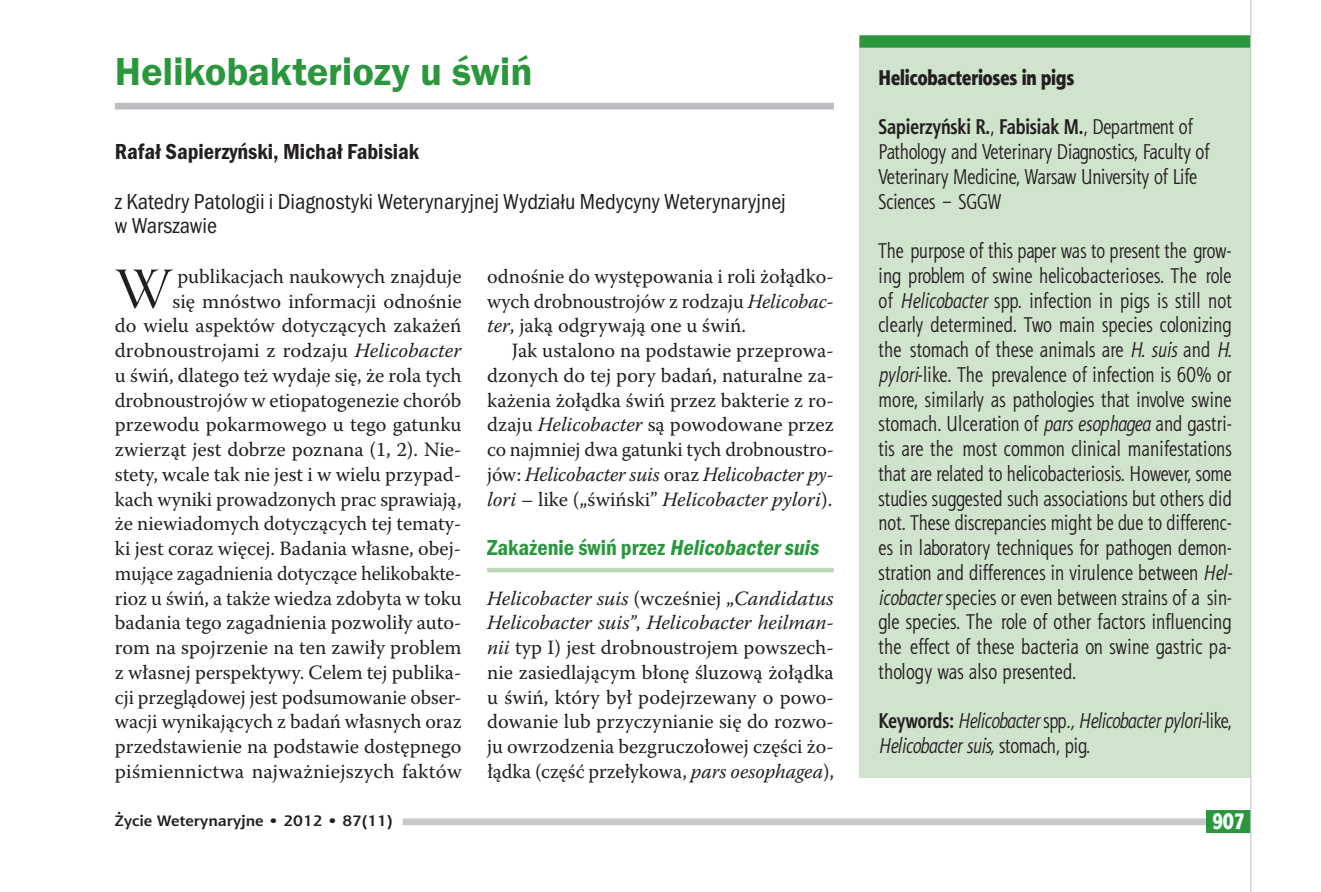
<style>
.page{position:relative;width:1321px;height:892px;background:#fff}
.page>*{position:absolute;margin:0;border:0;box-sizing:border-box;transform-origin:0 0}
.t1{font:57.82px "Warnock Pro Disp";color:#231f20}
.t2{font:600 40.5px "Franklin Gothic Itc TEE Dm";letter-spacing:-.005em;color:#2a973d}
.t3{font:22.5px/24.8px "Franklin Got Itc TOT Boo Con";color:#231f20}
.t4{font:22.5px "Franklin Got Itc TOT Dem Con";color:#2a973d}
.t5{font:22.5px "Franklin Got Itc TOT Dem Con";color:#231f20}
.t6{font:22.5px "Aerton Cnd EFN Black";color:#fff}
.t7{font:21.38px/24.8px "Aerton Cnd EFN";color:#231f20}
.t8{font:italic 21.38px/24.8px "Aerton Cnd EFN";letter-spacing:-.005em;color:#231f20}
.t9{font:21.38px "Aerton Cnd EFN Black";color:#231f20}
.t10{font:20.25px/24.8px "Warnock Pro";color:#231f20;text-align:justify}
.t11{font:700 15.3px "Aerton EFN";color:#231f20;scale:1.11 1}
.s1{font-style:italic}
.s2{font-weight:700}
.s3{font-weight:700;font-style:normal}
.s4{font-style:normal}
</style>
<div class="page">
<hr style="left:487px;top:568px;width:346px;height:4px;background:#bdd8b7">
<div style="left:115px;top:103px;width:718px;height:7px;background:#bcbdc0"></div>
<div style="left:859px;top:41px;width:391px;height:737px;background:#d0e3cd"></div>
<div style="left:859px;top:35px;width:391px;height:13px;background:#2a973d"></div>
<div style="left:402px;top:818px;width:848px;height:7px;background:#c7c8ca"></div>
<div style="left:1205px;top:810px;width:45px;height:22px;background:#2a973d"></div>
<hr style="left:1250px;top:0;width:1px;height:892px;background:#c7c8ca">
<h2 class="t2" style="left:115px;top:49px;width:419px">Helikobakteriozy u świń</h2>
<p class="t5" style="left:115px;top:139px;width:306px">Rafał Sapierzyński, Michał Fabisiak</p>
<p class="t3" style="left:115px;top:189px;width:672px">z Katedry Patologii i Diagnostyki Weterynaryjnej Wydziału Medycyny Weterynaryjnej w Warszawie</p>
<p class="t10" style="left:115px;top:263px;width:348px;text-align:right">publikacjach naukowych znajduje<br>się mnóstwo informacji odnośnie<br>do wielu aspektów dotyczących zakażeń drobnoustrojami z rodzaju <span class="s1">Helicobacter </span>u świń, dlatego też wydaje się, że rola tych drobnoustrojów w etiopatogenezie chorób przewodu pokarmowego u tego gatunku zwierząt jest dobrze poznana (1, 2). Nie&shy;stety, wcale tak nie jest i w wielu przypad&shy;kach wyniki prowadzonych prac sprawiają, że niewiadomych dotyczących tej tematy&shy;ki jest coraz więcej. Badania własne, obej&shy;mujące zagadnienia dotyczące helikobakte&shy;rioz u świń, a także wiedza zdobyta w toku badania tego zagadnienia pozwoliły auto&shy;rom na spojrzenie na ten zawiły problem z własnej perspektywy. Celem tej publika&shy;cji przeglądowej jest podsumowanie obser&shy;wacji wynikających z badań własnych oraz przedstawienie na podstawie dostępnego piśmiennictwa najważniejszych faktów</p>
<p class="t10" style="left:487px;top:263px;width:348px">odnośnie do występowania i roli żołądko&shy;wych drobnoustrojów z rodzaju <span class="s1">Helicobac&shy;ter</span>, jaką odgrywają one u świń.</p>
<h1 class="t1" style="left:115px;top:258px;width:59px">W</h1>
<p class="t10" style="left:487px;top:338px;width:348px;text-indent:25px">Jak ustalono na podstawie przeprowa&shy;dzonych do tej pory badań, naturalne za&shy;każenia żołądka świń przez bakterie z ro&shy;dzaju <span class="s1">Helicobacter</span> są powodowane przez co najmniej dwa gatunki tych drobnoustro&shy;jów: <span class="s1">Helicobacter suis</span> oraz <span class="s1">Helicobacter py&shy;lori</span> – like („świński” <span class="s1">Helicobacter pylori</span>).</p>
<p class="t4" style="left:487px;top:535px;width:337px">Zakażenie świń przez <span class="s1">Helicobactersuis</span></p>
<p class="t10" style="left:487px;top:585px;width:348px"><span class="s1">Helicobacter suis</span> (wcześniej „<span class="s1">Candidatus Helicobacter suis”</span>, <span class="s1">Helicobacter heilman&shy;nii</span> typ I) jest drobnoustrojem powszech&shy;nie zasiedlającym błonę śluzową żołądka u świń, który był podejrzewany o powo&shy;dowanie lub przyczynianie się do rozwo&shy;ju owrzodzenia bezgruczołowej części żo&shy;łądka (część przełykowa, <span class="s1">pars oesophagea</span>),</p>
<p class="t9" style="left:878px;top:64px;width:197px">Helicobacterioses in pigs</p>
<p class="t7" style="left:878px;top:114px;width:332px"><span class="s2">Sapierzyński R.</span>, <span class="s2">Fabisiak M.</span>, Department of Pathology and Veterinary Diagnostics, Faculty of Veterinary Medicine, Warsaw University of Life Sciences – SGGW</p>
<p class="t7" style="left:878px;top:238px;width:355px;text-align:justify">The purpose of this paper was to present the grow&shy;ing problem of swine helicobacterioses. The role of <span class="s1">Helicobacter</span> spp. infection in pigs is still not clearly determined. Two main species colonizing the stomach of these animals are <span class="s1">H. suis</span> and <span class="s1">H. pylori</span>-like. The prevalence of infection is 60% or more, similarly as pathologies that involve swine stomach. Ulceration of <span class="s1">pars esophagea</span> and gastri&shy;tis are the most common clinical manifestations that are related to helicobacteriosis. However, some studies suggested such associations but others did not. These discrepancies might be due to differenc&shy;es in laboratory techniques for pathogen demon&shy;stration and differences in virulence between <span class="s1">Hel&shy;icobacter</span> species or even between strains of a sin&shy;gle species. The role of other factors influencing the effect of these bacteria on swine gastric pa&shy;thology was also presented.</p>
<p class="t8" style="left:878px;top:708px;width:354px"><span class="s3">Keywords:</span> Helicobacter <span class="s4">spp</span>., Helicobacter pylori-<span class="s4">like,<br></span>Helicobacter suis, <span class="s4">stomach, pig.</span></p>
<p class="t11" style="left:115px;top:812px;width:252px">Życie Weterynaryjne • 2012 • 87(11)</p>
<p class="t6" style="left:1211px;top:808px;width:34px">907</p>
</div>
